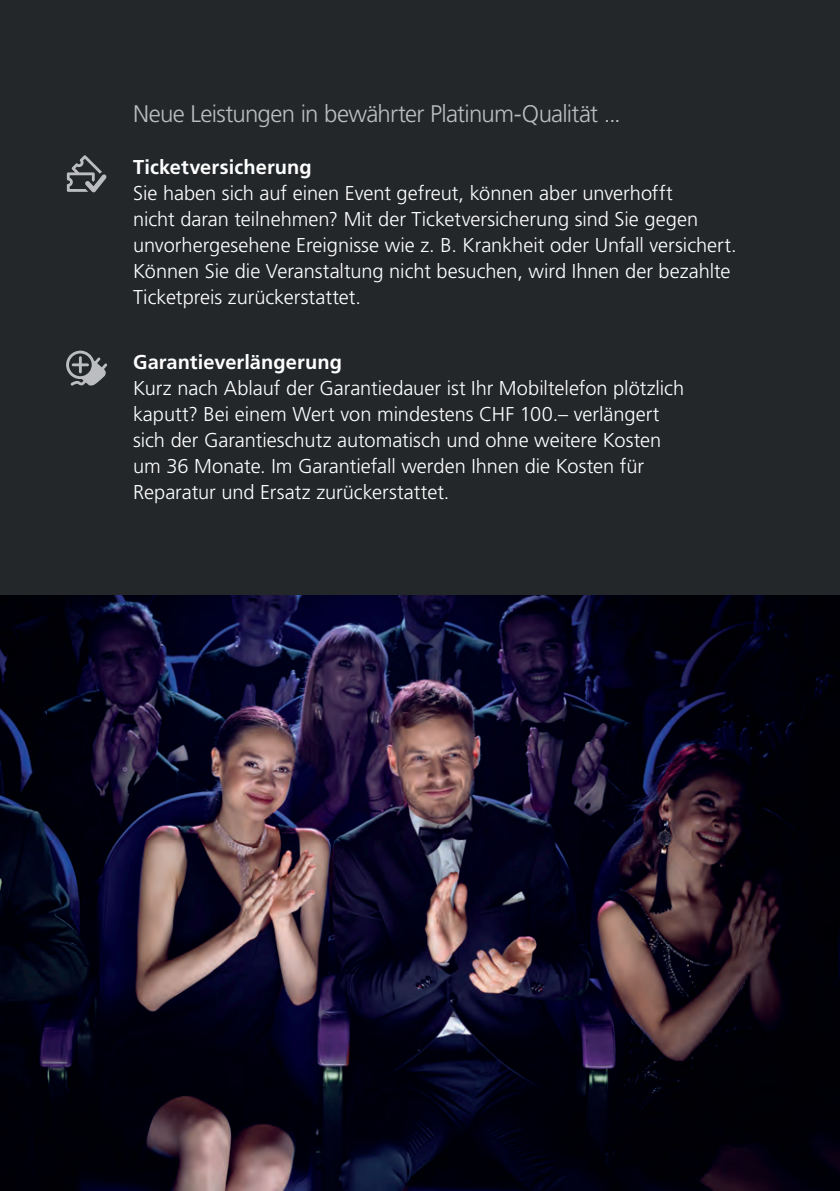
<style>
.page{position:relative;width:840px;height:1191px;background:#fff}
.page>*{position:absolute;margin:0;border:0;box-sizing:border-box;transform-origin:0 0}
.t1{font:300 24px "Frutiger LT Pro";letter-spacing:-.03em;color:#bcbdc0}
.t2{font:300 20px/26px "Frutiger LT Pro";color:#fff}
.t3{font:700 20px "Frutiger LT Pro";letter-spacing:.005em;color:#fff}
</style>
<div class="page">
<div style="left:0;top:0;width:839px;height:1191px;background:#24272a"></div>
<svg style="left:66px;top:351px;width:41px;height:34px"></svg>
<svg style="left:67px;top:155px;width:40px;height:37px"></svg>
<img style="left:0;top:596px;width:839px;height:595px">
<p class="t1" style="left:133px;top:99px;width:489px">Neue Leistungen in bewährter Platinum-Qualität ...</p>
<p class="t3" style="left:133px;top:155px;width:180px">Ticketversicherung</p>
<p class="t2" style="left:133px;top:180px;width:604px">Sie haben sich auf einen Event gefreut, können aber unverhofft<br>nicht daran teilnehmen? Mit der Ticketversicherung sind Sie gegen unvorhergesehene Ereignisse wie z. B. Krankheit oder Unfall versichert.<br>Können Sie die Veranstaltung nicht besuchen, wird Ihnen der bezahlte Ticketpreis zurückerstattet.</p>
<p class="t3" style="left:133px;top:350px;width:210px">Garantieverlängerung</p>
<p class="t2" style="left:133px;top:375px;width:552px">Kurz nach Ablauf der Garantiedauer ist Ihr Mobiltelefon plötzlich kaputt? Bei einem Wert von mindestens CHF 100.– verlängert sich der Garantieschutz automatisch und ohne weitere Kosten um 36 Monate. Im Garantiefall werden Ihnen die Kosten für Reparatur und Ersatz zurückerstattet.</p>
</div>
